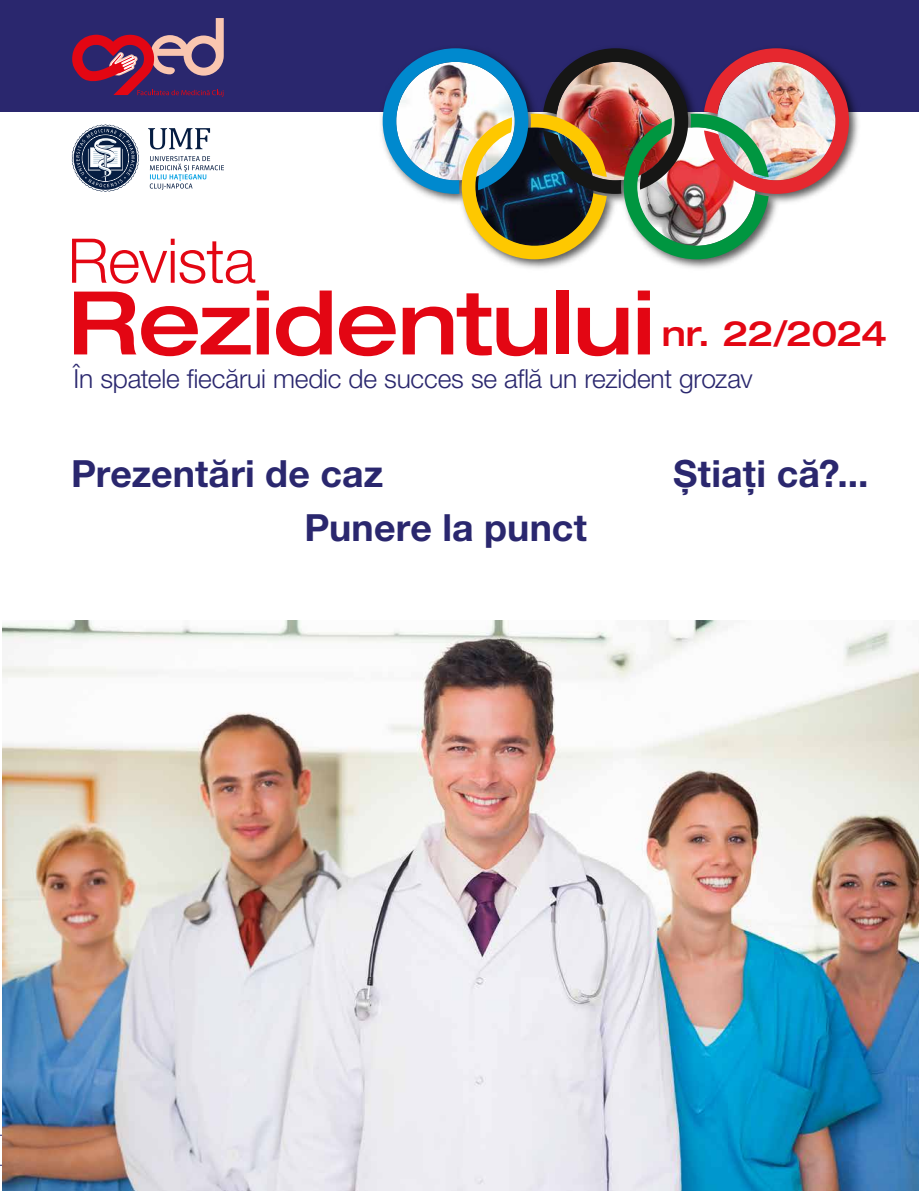
<style>
.page{position:relative;width:919px;height:1191px;background:#fff}
.page>*{position:absolute;margin:0;border:0;box-sizing:border-box;transform-origin:0 0}
.t1{font:500 expanded 88.05px "Helvetica Neue LT Pro";letter-spacing:-.015em;color:#e30613}
.t2{font:300 61.65px "Helvetica Neue LT Pro";letter-spacing:-.015em;color:#e30613}
.t3{font:700 37.5px/54px "Helvetica Neue LT Pro";letter-spacing:.005em;color:#2a276e}
.t4{font:500 expanded 35.1px "Helvetica Neue LT Pro";letter-spacing:-.025em;color:#e30613}
.t5{font:300 26.25px "Helvetica Neue LT Pro";letter-spacing:-.01em;color:#2a276e}
</style>
<div class="page">
<hr style="left:0;top:1134px;width:918px;height:1px;background:#2a276e">
<hr style="left:0;top:1164px;width:918px;height:1px;background:#2a276e">
<div style="left:0;top:0;width:918px;height:112px;background:#2a276e"></div>
<svg style="left:72px;top:18px;width:152px;height:79px"></svg>
<svg style="left:72px;top:125px;width:67px;height:67px"></svg>
<svg style="left:150px;top:156px;width:74px;height:34px"></svg>
<svg style="left:148px;top:128px;width:62px;height:21px"></svg>
<img style="left:2px;top:620px;width:916px;height:571px">
<img style="left:381px;top:91px;width:478px;height:178px">
<img style="left:382px;top:48px;width:467px;height:211px">
<h2 class="t2" style="left:68px;top:223px;width:190px">Revista</h2>
<h1 class="t1" style="left:68px;top:268px;width:589px">Rezidentului</h1>
<h3 class="t4" style="left:661px;top:312px;width:227px">nr. 22/2024</h3>
<p class="t5" style="left:74px;top:362px;width:680px">În spatele fiecărui medic de succes se află un rezident grozav</p>
<h3 class="t3" style="left:304px;top:445px;width:284px;text-indent:-233px">Prezentări de caz<br>Punere la punct</h3>
<h3 class="t3" style="left:673px;top:445px;width:197px">Știați că?...</h3>
</div>
